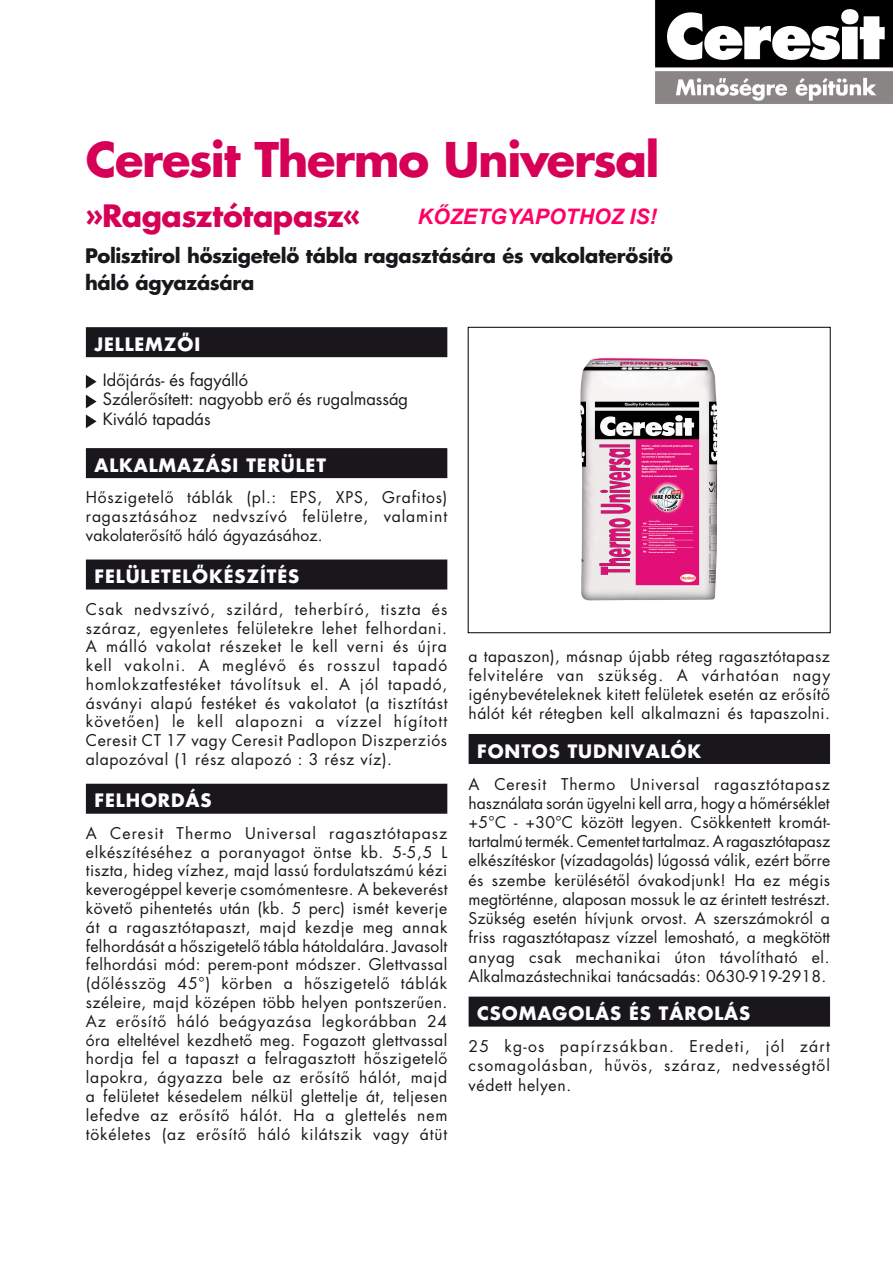
<style>
.page{position:relative;width:893px;height:1263px;background:#fff}
.page>*{position:absolute;margin:0;border:0;box-sizing:border-box;transform-origin:0 0}
.t1{font:700 46.5px "Futura H";letter-spacing:-.03em;color:#d60057}
.t2{font:700 30px "Futura H";letter-spacing:-.015em;color:#d60057}
.t3{font:italic 700 21.3px "Arial";color:#f06}
.t4{font:700 19.5px/27px "Futura H";letter-spacing:-.015em;color:#1a171c}
.t5{font:700 18px "Futura H";letter-spacing:.05em;color:#fff}
.t6{font:16.5px/19.8px "Futura H";color:#1a171c}
.t7{font:15.75px/18.8px "Futura H";letter-spacing:.04em;color:#1a171c;text-align:justify}
</style>
<div class="page">
<div style="left:86px;top:327px;width:361px;height:30px;background:#1a171c"></div>
<div style="left:86px;top:448px;width:361px;height:30px;background:#1a171c"></div>
<div style="left:86px;top:559px;width:361px;height:30px;background:#1a171c"></div>
<div style="left:86px;top:784px;width:361px;height:30px;background:#1a171c"></div>
<svg style="left:86px;top:375px;width:11px;height:13px"></svg>
<svg style="left:86px;top:395px;width:11px;height:13px"></svg>
<svg style="left:86px;top:414px;width:11px;height:14px"></svg>
<div style="left:469px;top:734px;width:361px;height:30px;background:#1a171c"></div>
<div style="left:469px;top:997px;width:361px;height:30px;background:#1a171c"></div>
<img style="left:655px;top:0;width:238px;height:104px">
<div style="left:468px;top:327px;width:363px;height:306px;background:#fff;border:1px solid #000"></div>
<img style="left:580px;top:357px;width:138px;height:244px">
<h1 class="t1" style="left:86px;top:128px;width:575px">Ceresit Thermo Universal</h1>
<h2 class="t2" style="left:85px;top:196px;width:277px">»Ragasztótapasz«</h2>
<p class="t4" style="left:85px;top:242px;width:589px">Polisztirol hôszigetelô tábla ragasztására és vakolaterôsítô háló ágyazására</p>
<p class="t5" style="left:94px;top:332px;width:107px">JELLEMZÔI</p>
<p class="t6" style="left:103px;top:370px;width:307px">Idôjárás- és fagyálló<br>Szálerôsített: nagyobb erô és rugalmasság<br>Kiváló tapadás</p>
<p class="t5" style="left:94px;top:453px;width:233px">ALKALMAZÁSI TERÜLET</p>
<p class="t7" style="left:86px;top:488px;width:363px">Hôszigetelô táblák (pl.: EPS, XPS, Grafitos) ragasztásához nedvszívó felületre, valamint vakolaterôsítô háló ágyazásához.</p>
<p class="t5" style="left:94px;top:564px;width:206px">FELÜLETELÔKÉSZÍTÉS</p>
<p class="t7" style="left:86px;top:600px;width:363px">Csak nedvszívó, szilárd, teherbíró, tiszta és száraz, egyenletes felületekre lehet felhordani.<br>A málló vakolat részeket le kell verni és újra kell vakolni. A meglévô és rosszul tapadó homlokzatfestéket távolítsuk el. A jól tapadó, ásványi alapú festéket és vakolatot (a tisztítást követôen) le kell alapozni a vízzel hígított Ceresit CT 17 vagy Ceresit Padlopon Diszperziós alapozóval (1 rész alapozó : 3 rész víz).</p>
<p class="t5" style="left:94px;top:789px;width:119px">FELHORDÁS</p>
<p class="t7" style="left:86px;top:824px;width:363px">A Ceresit Thermo Universal ragasztótapasz elkészítéséhez a poranyagot öntse kb. 5-5,5 L tiszta, hideg vízhez, majd lassú fordulatszámú kézi keverogéppel keverje csomómentesre. A bekeverést követô pihentetés után (kb. 5 perc) ismét keverje át a ragasztótapaszt, majd kezdje meg annak felhordását a hôszigetelô tábla hátoldalára. Javasolt felhordási mód: perem-pont módszer. Glettvassal (dôlésszög 45°) körben a hôszigetelô táblák széleire, majd középen több helyen pontszerûen.<br>Az erôsítô háló beágyazása legkorábban 24 óra elteltével kezdhetô meg. Fogazott glettvassal hordja fel a tapaszt a felragasztott hôszigetelô lapokra, ágyazza bele az erôsítô hálót, majd a felületet késedelem nélkül glettelje át, teljesen lefedve az erôsítô hálót. Ha a glettelés nem tökéletes (az erôsítô háló kilátszik vagy átüt</p>
<h3 class="t3" style="left:418px;top:205px;width:241px">KŐZETGYAPOTHOZ IS!</h3>
<p class="t7" style="left:469px;top:646px;width:363px;line-height:19.2px">a tapaszon), másnap újabb réteg ragasztótapasz felvitelére van szükség. A várhatóan nagy igénybevételeknek kitett felületek esetén az erôsítô hálót két rétegben kell alkalmazni és tapaszolni.</p>
<p class="t5" style="left:477px;top:739px;width:225px">FONTOS TUDNIVALÓK</p>
<p class="t7" style="left:469px;top:774px;width:363px;line-height:19.2px">A Ceresit Thermo Universal ragasztótapasz használata során ügyelni kell arra, hogy a hômérséklet +5°C - +30°C között legyen. Csökkentett kromát‑ tartalmú termék. Cementet tartalmaz. A ragasztótapasz elkészítéskor (vízadagolás) lúgossá válik, ezért bôrre és szembe kerülésétôl óvakodjunk! Ha ez mégis megtörténne, alaposan mossuk le az érintett testrészt.<br>Szükség esetén hívjunk orvost. A szerszámokról a friss ragasztótapasz vízzel lemosható, a megkötött anyag csak mechanikai úton távolítható el.<br>Alkalmazástechnikai tanácsadás: 0630-919-2918.</p>
<p class="t5" style="left:477px;top:1001px;width:275px">CSOMAGOLÁS ÉS TÁROLÁS</p>
<p class="t7" style="left:469px;top:1037px;width:363px;line-height:19.2px">25 kg-os papírzsákban. Eredeti, jól zárt csomagolásban, hûvös, száraz, nedvességtôl védett helyen.</p>
</div>
